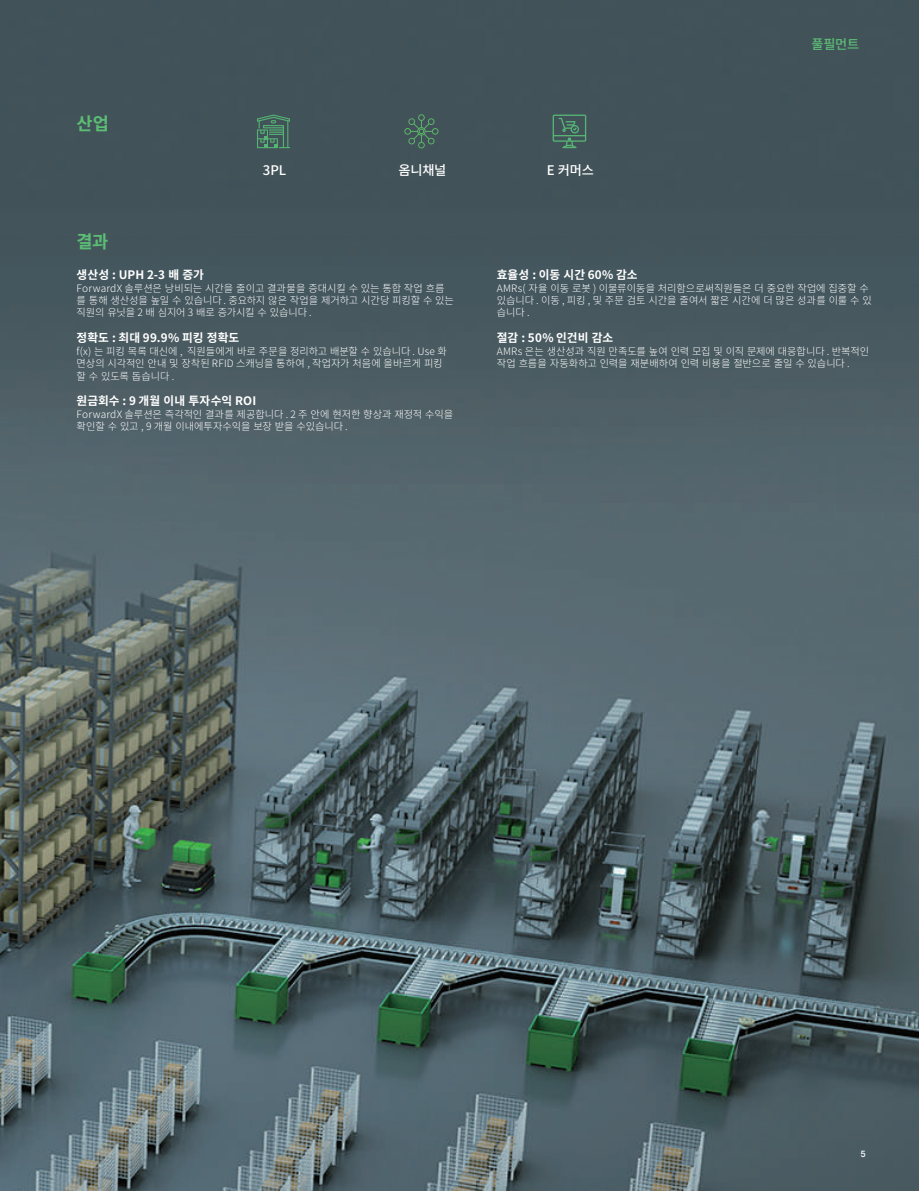
<style>
.page{position:relative;width:919px;height:1191px;background:#fff}
.page>*{position:absolute;margin:0;border:0;box-sizing:border-box;transform-origin:0 0}
.t1{font:700 17.55px "Source Han Sans SC";color:#5cbd75}
.t2{font:500 13.2px "Source Han Sans SC";letter-spacing:-.015em;color:#fff}
.t3{font:500 13.2px "Source Han Sans SC";color:#5cbd75}
.t4{font:700 11.7px "Source Han Sans SC";letter-spacing:.005em;color:#fff}
.t5{font:300 10.2px/12.3px "Source Han Sans SC";letter-spacing:-.005em;color:#fff}
.t6{font:500 9px "Brutal Type";color:#fff}
</style>
<div class="page">
<img style="left:0;top:0;width:918px;height:1191px">
<svg style="left:552px;top:115px;width:34px;height:33px"></svg>
<svg style="left:257px;top:115px;width:33px;height:33px"></svg>
<svg style="left:404px;top:114px;width:34px;height:34px"></svg>
<h1 class="t1" style="left:77px;top:114px;width:34px">산업</h1>
<p class="t2" style="left:263px;top:163px;width:25px">3PL</p>
<p class="t2" style="left:398px;top:163px;width:49px">옴니채널</p>
<p class="t2" style="left:546px;top:163px;width:49px">E 커머스</p>
<p class="t3" style="left:811px;top:37px;width:50px">풀필먼트</p>
<h1 class="t1" style="left:77px;top:232px;width:33px">결과</h1>
<p class="t4" style="left:77px;top:268px;width:129px">생산성 : UPH 2-3 배 증가</p>
<p class="t5" style="left:77px;top:282px;width:379px">ForwardX 솔루션은 낭비되는 시간을 줄이고 결과물을 증대시킬 수 있는 통합 작업 흐름 를 통해 생산성을 높일 수 있습니다 . 중요하지 않은 작업을 제거하고 시간당 피킹할 수 있는 직원의 유닛을 2 배 심지어 3 배로 증가시킬 수 있습니다 .</p>
<p class="t4" style="left:77px;top:331px;width:164px">정확도 : 최대 99.9% 피킹 정확도</p>
<p class="t5" style="left:77px;top:345px;width:371px">f(x) 는 피킹 목록 대신에 , 직원들에게 바로 주문을 정리하고 배분할 수 있습니다 . Use 화 면상의 시각적인 안내 및 장착된 RFID 스캐닝을 통하여 , 작업자가 처음에 올바르게 피킹 할 수 있도록 돕습니다 .</p>
<p class="t4" style="left:77px;top:394px;width:181px">원금회수 : 9 개월 이내 투자수익 ROI</p>
<p class="t5" style="left:77px;top:408px;width:378px">ForwardX 솔루션은 즉각적인 결과를 제공합니다 . 2 주 안에 현저한 향상과 재정적 수익을 확인할 수 있고 , 9 개월 이내에투자수익을 보장 받을 수있습니다 .</p>
<p class="t4" style="left:496px;top:268px;width:142px">효율성 : 이동 시간 60% 감소</p>
<p class="t5" style="left:496px;top:282px;width:376px">AMRs( 자율 이동 로봇 ) 이물류이동을 처리함으로써직원들은 더 중요한 작업에 집중할 수 있습니다 . 이동 , 피킹 , 및 주문 검토 시간을 줄여서 짧은 시간에 더 많은 성과를 이룰 수 있 습니다 .</p>
<p class="t4" style="left:496px;top:331px;width:118px">절감 : 50% 인건비 감소</p>
<p class="t5" style="left:496px;top:345px;width:374px">AMRs 은는 생산성과 직원 만족도를 높여 인력 모집 및 이직 문제에 대응합니다 . 반복적인 작업 흐름을 자동화하고 인력을 재분배하여 인력 비용을 절반으로 줄일 수 있습니다 .</p>
<p class="t6" style="left:860px;top:1148px;width:7px">5</p>
</div>
